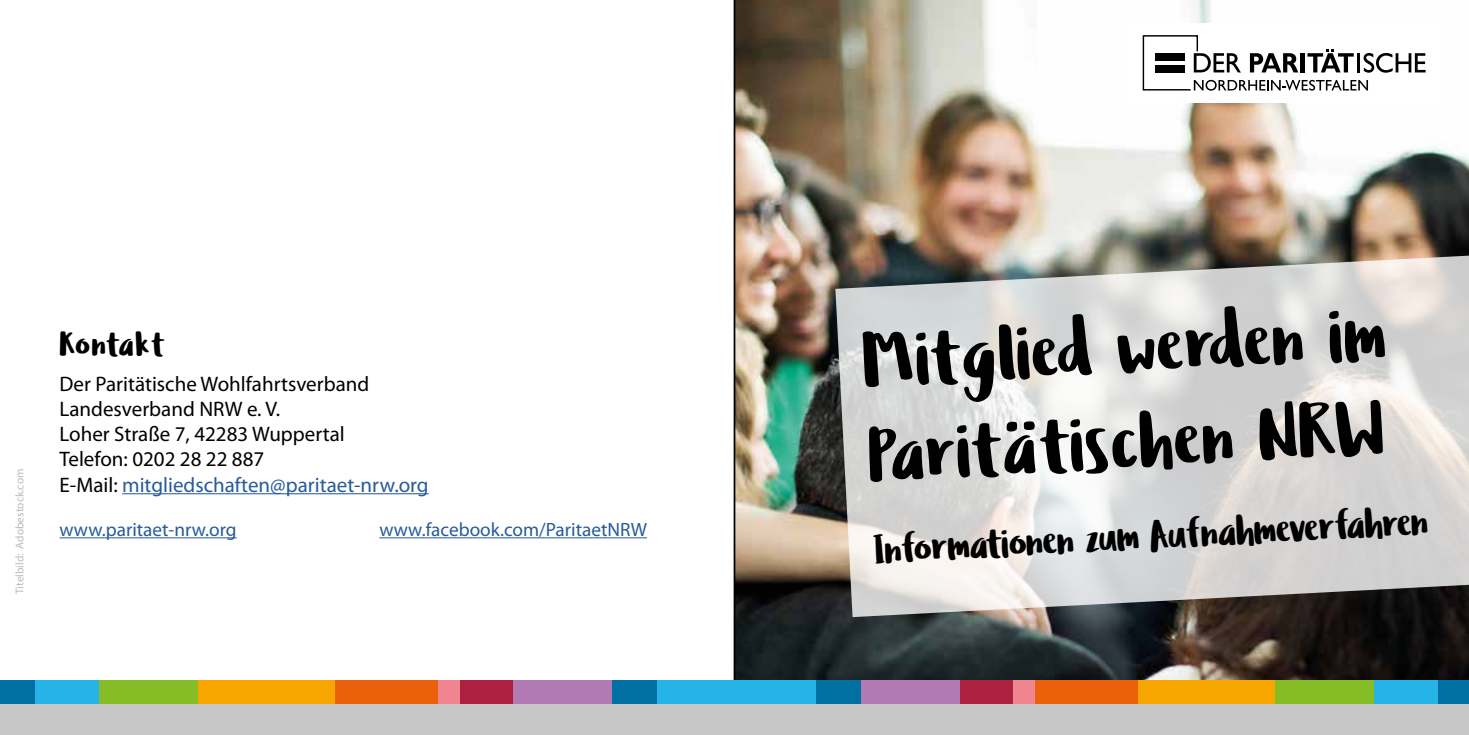
<style>
.page{position:relative;width:1469px;height:735px;background:#fff}
.page>*{position:absolute;margin:0;border:0;box-sizing:border-box;transform-origin:0 0}
.t1{font:78.75px/94.5px "Ludicrous";color:#000}
.t2{font:42px "Ludicrous";color:#000}
.Ludicours_blau{font:35px "Ludicrous";letter-spacing:.015em;color:#000}
.t3{font:21px "Myriad Pro";color:#000}
.t4{font:21px "Myriad Pro";color:#275b9b}
.LT_grAbstand{font:19.25px "Myriad Pro";color:#275b9b}
.LT{font:11.38px "Myriad Pro";color:#bbbbba}
.s1{color:#000}
</style>
<div class="page">
<img style="left:733px;top:0;width:735px;height:679px">
<div style="left:1126px;top:24px;width:317px;height:79px;background:#fff"></div>
<svg style="left:1142px;top:35px;width:283px;height:56px"></svg>
<div style="left:814px;top:679px;width:48px;height:25px;background:#006fa2"></div>
<div style="left:735px;top:679px;width:80px;height:25px;background:#26b3e8"></div>
<div style="left:860px;top:679px;width:102px;height:25px;background:#b27ab3"></div>
<div style="left:960px;top:679px;width:54px;height:25px;background:#ae2040"></div>
<div style="left:1012px;top:679px;width:24px;height:25px;background:#f08590"></div>
<div style="left:1035px;top:679px;width:105px;height:25px;background:#eb600a"></div>
<div style="left:1137px;top:679px;width:140px;height:25px;background:#f7a600"></div>
<div style="left:1437px;top:679px;width:31px;height:25px;background:#006fa2"></div>
<div style="left:1373px;top:679px;width:64px;height:25px;background:#26b3e8"></div>
<div style="left:1275px;top:679px;width:98px;height:25px;background:#86bc25"></div>
<div style="left:735px;top:704px;width:733px;height:30px;background:#c6c6c6"></div>
<hr style="left:60px;top:537px;width:177px;height:1px;background:#275b9b">
<hr style="left:379px;top:537px;width:268px;height:1px;background:#275b9b">
<div style="left:610px;top:679px;width:48px;height:25px;background:#006fa2"></div>
<div style="left:657px;top:679px;width:80px;height:25px;background:#26b3e8"></div>
<div style="left:511px;top:679px;width:101px;height:25px;background:#b27ab3"></div>
<div style="left:458px;top:679px;width:54px;height:25px;background:#ae2040"></div>
<div style="left:436px;top:679px;width:24px;height:25px;background:#f08590"></div>
<div style="left:333px;top:679px;width:104px;height:25px;background:#eb600a"></div>
<div style="left:195px;top:679px;width:140px;height:25px;background:#f7a600"></div>
<div style="left:0;top:679px;width:35px;height:25px;background:#006fa2"></div>
<div style="left:35px;top:679px;width:64px;height:25px;background:#26b3e8"></div>
<div style="left:99px;top:679px;width:99px;height:25px;background:#86bc25"></div>
<div style="left:0;top:704px;width:737px;height:30px;background:#c6c6c6"></div>
<hr style="left:122px;top:493px;width:306px;height:1px;background:#275b9b">
<svg style="left:835px;top:253px;width:633px;height:363px;background:#cdccca"></svg>
<p class="LT" style="left:13px;top:594px;width:127px;rotate:-90deg">Titelbild: Adobestock.com</p>
<p class="Ludicours_blau" style="left:60px;top:319px;width:107px">Kontakt</p>
<p class="t3" style="left:60px;top:370px;width:311px">Der Paritätische Wohlfahrtsverband</p>
<p class="t3" style="left:60px;top:396px;width:222px">Landesverband NRW e. V.</p>
<p class="t3" style="left:60px;top:421px;width:287px">Loher Straße 7, 42283 Wuppertal</p>
<p class="t3" style="left:60px;top:446px;width:206px">Telefon: 0202 28 22 887</p>
<p class="t4" style="left:60px;top:471px;width:370px"><span class="s1">E-Mail:</span> mitgliedschaften@paritaet-nrw.org</p>
<p class="LT_grAbstand" style="left:60px;top:517px;width:179px">www.paritaet-nrw.org</p>
<p class="LT_grAbstand" style="left:379px;top:517px;width:269px">www.facebook.com/ParitaetNRW</p>
<p class="t1" style="left:861px;top:313px;width:526px;rotate:-3deg">Mitglied werden im<br>Paritätischen NRW</p>
<p class="t2" style="left:872px;top:520px;width:557px;rotate:-3deg">Informationen zum Aufnahmeverfahren</p>
</div>
